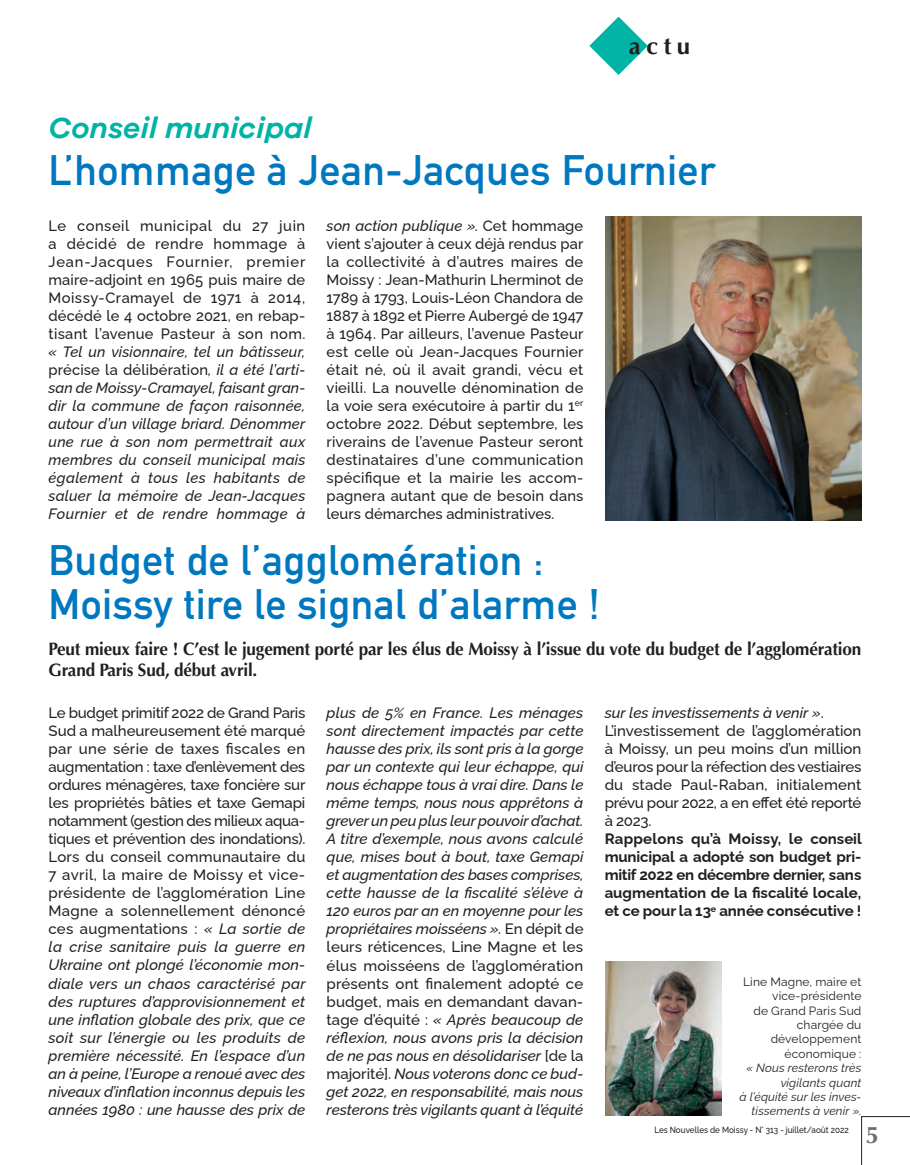
<style>
.page{position:relative;width:910px;height:1165px;background:#fff}
.page>*{position:absolute;margin:0;border:0;box-sizing:border-box;transform-origin:0 0}
.t1{font:700 42px/43.5px "DIN Alternate";letter-spacing:.01em;color:#0078c0}
.t2{font:italic 600 30px "Galano Grotesque";color:#00b4a5}
.t3{font:700 24px "Optima";color:#231f20}
.t4{font:700 24px "Optima";color:#6c6d70}
.t5{font:700 18px/21px "Optima";letter-spacing:-.01em;color:#231f20;scale:.95 1}
.t6{font:500 15px/18px "Raleway";letter-spacing:.005em;color:#231f20;text-align:justify}
.t7{font:italic 500 15px/18px "Raleway";color:#231f20;text-align:justify}
.t8{font:700 15px/18px "Raleway";color:#231f20;text-align:justify}
.t9{font:12px/14.4px "Raleway";letter-spacing:.015em;color:#231f20;text-align:right}
.t10{font:italic 12px/14.4px "Raleway";letter-spacing:.01em;color:#231f20;text-align:right}
.t11{font:500 9px "Raleway";color:#231f20;scale:.9 1}
.s1{font-style:normal}
.s2{font-style:italic}
</style>
<div class="page">
<svg style="left:589px;top:17px;width:58px;height:58px"></svg>
<img style="left:605px;top:217px;width:256px;height:303px">
<img style="left:605px;top:961px;width:116px;height:154px">
<svg style="left:861px;top:1116px;width:49px;height:49px"></svg>
<h3 class="t3" style="left:628px;top:32px;width:63px">actu</h3>
<h2 class="t2" style="left:49px;top:110px;width:264px">Conseil municipal</h2>
<h1 class="t1" style="left:49px;top:145px;width:668px">L’hommage à Jean-Jacques Fournier</h1>
<p class="t6" style="left:49px;top:215px;width:258px">Le conseil municipal du 27 juin a décidé de rendre hommage à Jean-Jacques Fournier, premier maire-adjoint en 1965 puis maire de Moissy-Cramayel de 1971 à 2014, décédé le 4 octobre 2021, en rebap&shy;tisant l’avenue Pasteur à son nom.</p>
<p class="t7" style="left:49px;top:341px;width:258px">« Tel un visionnaire, tel un bâtisseur, <span class="s1">précise la délibération</span>, il a été l’arti&shy;san de Moissy-Cramayel, faisant gran&shy;dir la commune de façon raisonnée, autour d’un village briard. Dénommer une rue à son nom permettrait aux membres du conseil municipal mais également à tous les habitants de saluer la mémoire de Jean-Jacques Fournier et de rendre hommage à</p>
<p class="t6" style="left:326px;top:215px;width:258px"><span class="s2">son action publique »</span>. Cet hommage vient s’ajouter à ceux déjà rendus par la collectivité à d’autres maires de Moissy : Jean-Mathurin Lherminot de 1789 à 1793, Louis-Léon Chandora de 1887 à 1892 et Pierre Aubergé de 1947 à 1964. Par ailleurs, l’avenue Pasteur est celle où Jean-Jacques Fournier était né, où il avait grandi, vécu et vieilli. La nouvelle dénomination de la voie sera exécutoire à partir du 1<sup>er </sup>octobre 2022. Début septembre, les riverains de l’avenue Pasteur seront destinataires d’une communication spécifique et la mairie les accom&shy;pagnera autant que de besoin dans leurs démarches administratives.</p>
<h1 class="t1" style="left:49px;top:535px;width:552px">Budget de l’agglomération :<br>Moissy tire le signal d’alarme !</h1>
<p class="t5" style="left:49px;top:638px;width:856px">Peut mieux faire ! C’est le jugement porté par les élus de Moissy à l’issue du vote du budget de l’agglomération<br>Grand Paris Sud, début avril.</p>
<p class="t6" style="left:49px;top:702px;width:258px">Le budget primitif 2022 de Grand Paris Sud a malheureusement été marqué par une série de taxes fiscales en augmentation : taxe d’enlèvement des ordures ménagères, taxe foncière sur les propriétés bâties et taxe Gemapi notamment (gestion des milieux aqua&shy;tiques et prévention des inondations).<br>Lors du conseil communautaire du 7 avril, la maire de Moissy et vice&shy;présidente de l’agglomération Line Magne a solennellement dénoncé ces augmentations : <span class="s2">« La sortie de la crise sanitaire puis la guerre en Ukraine ont plongé l’économie mon&shy;diale vers un chaos caractérisé par des ruptures d’approvisionnement et une inflation globale des prix, que ce soit sur l’énergie ou les produits de première nécessité. En l’espace d’un an à peine, l’Europe a renoué avec des niveaux d’inflation inconnus depuis les années 1980 : une hausse des prix de</span></p>
<p class="t7" style="left:326px;top:702px;width:258px">plus de 5% en France. Les ménages sont directement impactés par cette hausse des prix, ils sont pris à la gorge par un contexte qui leur échappe, qui nous échappe tous à vrai dire. Dans le même temps, nous nous apprêtons à grever un peu plus leur pouvoir d’achat.<br>A titre d’exemple, nous avons calculé que, mises bout à bout, taxe Gemapi et augmentation des bases comprises, cette hausse de la fiscalité s’élève à 120 euros par an en moyenne pour les propriétaires moisséens ». <span class="s1">En dépit de leurs réticences, Line Magne et les élus moisséens de l’agglomération présents ont finalement adopté ce budget, mais en demandant davan&shy;tage d’équité :</span> « Après beaucoup de réflexion, nous avons pris la décision de ne pas nous en désolidariser <span class="s1">[de la majorité].</span> Nous voterons donc ce bud&shy;get 2022, en responsabilité, mais nous resterons très vigilants quant à l’équité</p>
<p class="t6" style="left:604px;top:702px;width:258px;text-align:left"><span class="s2">sur les investissements à venir »</span>.<br>L’investissement de l’agglomération à Moissy, un peu moins d’un million d’euros pour la réfection des vestiaires du stade Paul-Raban, initialement prévu pour 2022, a en effet été reporté à 2023.</p>
<p class="t8" style="left:604px;top:828px;width:258px">Rappelons qu’à Moissy, le conseil municipal a adopté son budget pri&shy;mitif 2022 en décembre dernier, sans augmentation de la fiscalité locale, et ce pour la 13<sup>e</sup> année consécutive !</p>
<p class="t9" style="left:742px;top:972px;width:120px">Line Magne, maire et vice-présidente<br>de Grand Paris Sud chargée du développement économique :</p>
<p class="t10" style="left:739px;top:1059px;width:123px">« Nous resterons très vigilants quant<br>à l’équité sur les inves&shy;tissements à venir ».</p>
<p class="t11" style="left:654px;top:1122px;width:217px">Les Nouvelles de Moissy - N° 313 - juillet/août 2022</p>
<h3 class="t4" style="left:865px;top:1120px;width:15px">5</h3>
</div>
